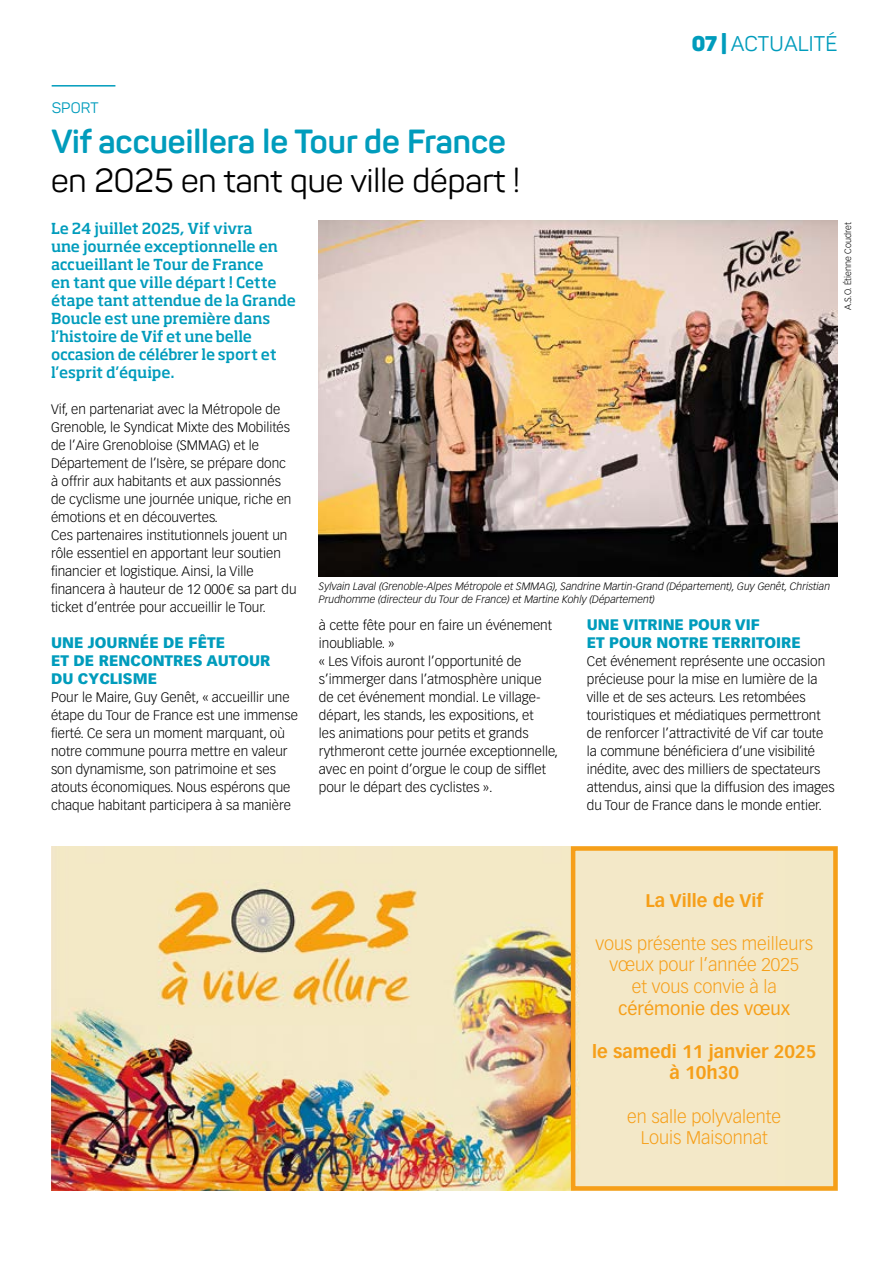
<style>
.page{position:relative;width:893px;height:1263px;background:#fff}
.page>*{position:absolute;margin:0;border:0;box-sizing:border-box;transform-origin:0 0}
.t1{font:700 33px "Panton";color:#009cbc}
.t2{font:33px "Panton";color:#000}
.t3{font:21px "Panton";letter-spacing:.01em;color:#009cbc}
.t4{font:300 18px/21.6px "Vectora LT Std";color:#f69f19;text-align:center}
.t5{font:700 18px/21.6px "Vectora LT Std";color:#f69f19;text-align:center}
.t6{font:18px "Vectora LT Std";color:#f69f19}
.t7{font:500 15px/18px "Soho Std";letter-spacing:-.01em;color:#009cbc}
.t8{font:900 15px/18px "Vectora LT Std";color:#009cbc}
.t9{font:15px "Panton";letter-spacing:.01em;color:#009cbc}
.t10{font:300 13.5px/18px "Vectora LT Std";color:#000}
.t11{font:italic 300 10.5px/12.6px "Vectora LT Std";color:#000}
.t12{font:300 9px "Vectora LT Std";color:#000}
.s1{font-weight:900}
</style>
<div class="page">
<hr style="left:52px;top:85px;width:63px;height:2px;background:#009cbc">
<img style="left:319px;top:221px;width:519px;height:355px">
<img style="left:51px;top:846px;width:782px;height:344px">
<div style="left:571px;top:846px;width:267px;height:345px;border:4px solid #f69f19"></div>
<h2 class="t3" style="left:692px;top:31px;width:147px"><span class="s1">07 |</span> ACTUALITÉ</h2>
<p class="t9" style="left:52px;top:99px;width:48px">SPORT</p>
<h1 class="t1" style="left:51px;top:121px;width:456px">Vif accueillera le Tour de France</h1>
<h1 class="t2" style="left:51px;top:160px;width:471px">en 2025 en tant que ville départ !</h1>
<p class="t7" style="left:51px;top:219px;width:246px">Le 24 juillet 2025, Vif vivra<br>une journée exceptionnelle en accueillant le Tour de France<br>en tant que ville départ ! Cette étape tant attendue de la Grande<br>Boucle est une première dans l’histoire de Vif et une belle occasion de célébrer le sport et l’esprit d’équipe.</p>
<p class="t10" style="left:51px;top:400px;width:247px">Vif, en partenariat avec la Métropole de Grenoble, le Syndicat Mixte des Mobilités de l’Aire Grenobloise (SMMAG) et le Département de l’Isère, se prépare donc<br>à offrir aux habitants et aux passionnés de cyclisme une journée unique, riche en émotions et en découvertes.<br>Ces partenaires institutionnels jouent un rôle essentiel en apportant leur soutien financier et logistique. Ainsi, la Ville financera à hauteur de 12 000€ sa part du ticket d’entrée pour accueillir le Tour.</p>
<p class="t8" style="left:51px;top:634px;width:221px">UNE JOURNÉE DE FÊTE<br>ET DE RENCONTRES AUTOUR<br>DU CYCLISME</p>
<p class="t10" style="left:51px;top:688px;width:248px">Pour le Maire, Guy Genêt, « accueillir une étape du Tour de France est une immense fierté. Ce sera un moment marquant, où notre commune pourra mettre en valeur son dynamisme, son patrimoine et ses atouts économiques. Nous espérons que chaque habitant participera à sa manière</p>
<p class="t11" style="left:319px;top:580px;width:513px">Sylvain Laval (Grenoble-Alpes Métropole et SMMAG), Sandrine Martin-Grand (Département), Guy Genêt, Christian<br>Prudhomme (directeur du Tour de France) et Martine Kohly (Département)</p>
<p class="t10" style="left:319px;top:616px;width:241px">à cette fête pour en faire un événement inoubliable. »<br>« Les Vifois auront l’opportunité de s’immerger dans l’atmosphère unique de cet événement mondial. Le village&shy;départ, les stands, les expositions, et<br>les animations pour petits et grands rythmeront cette journée exceptionnelle, avec en point d’orgue le coup de sifflet pour le départ des cyclistes ».</p>
<p class="t8" style="left:587px;top:616px;width:216px">UNE VITRINE POUR VIF<br>ET POUR NOTRE TERRITOIRE</p>
<p class="t10" style="left:587px;top:652px;width:249px">Cet événement représente une occasion précieuse pour la mise en lumière de la ville et de ses acteurs. Les retombées touristiques et médiatiques permettront de renforcer l’attractivité de Vif car toute la commune bénéficiera d’une visibilité inédite, avec des milliers de spectateurs attendus, ainsi que la diffusion des images du Tour de France dans le monde entier.</p>
<p class="t12" style="left:843px;top:310px;width:89px;rotate:-90deg">A.S.O. Étienne Coudret</p>
<h3 class="t5" style="left:645px;top:889px;width:119px">La Ville de Vif</h3>
<h3 class="t4" style="left:595px;top:933px;width:219px">vous présente ses meilleurs vœux pour l’année 2025<br>et vous convie à la</h3>
<h3 class="t6" style="left:618px;top:998px;width:174px">cérémonie des vœux</h3>
<h3 class="t5" style="left:592px;top:1041px;width:226px">le samedi 11 janvier 2025 à 10h30</h3>
<h3 class="t4" style="left:627px;top:1106px;width:156px">en salle polyvalente<br>Louis Maisonnat</h3>
</div>
